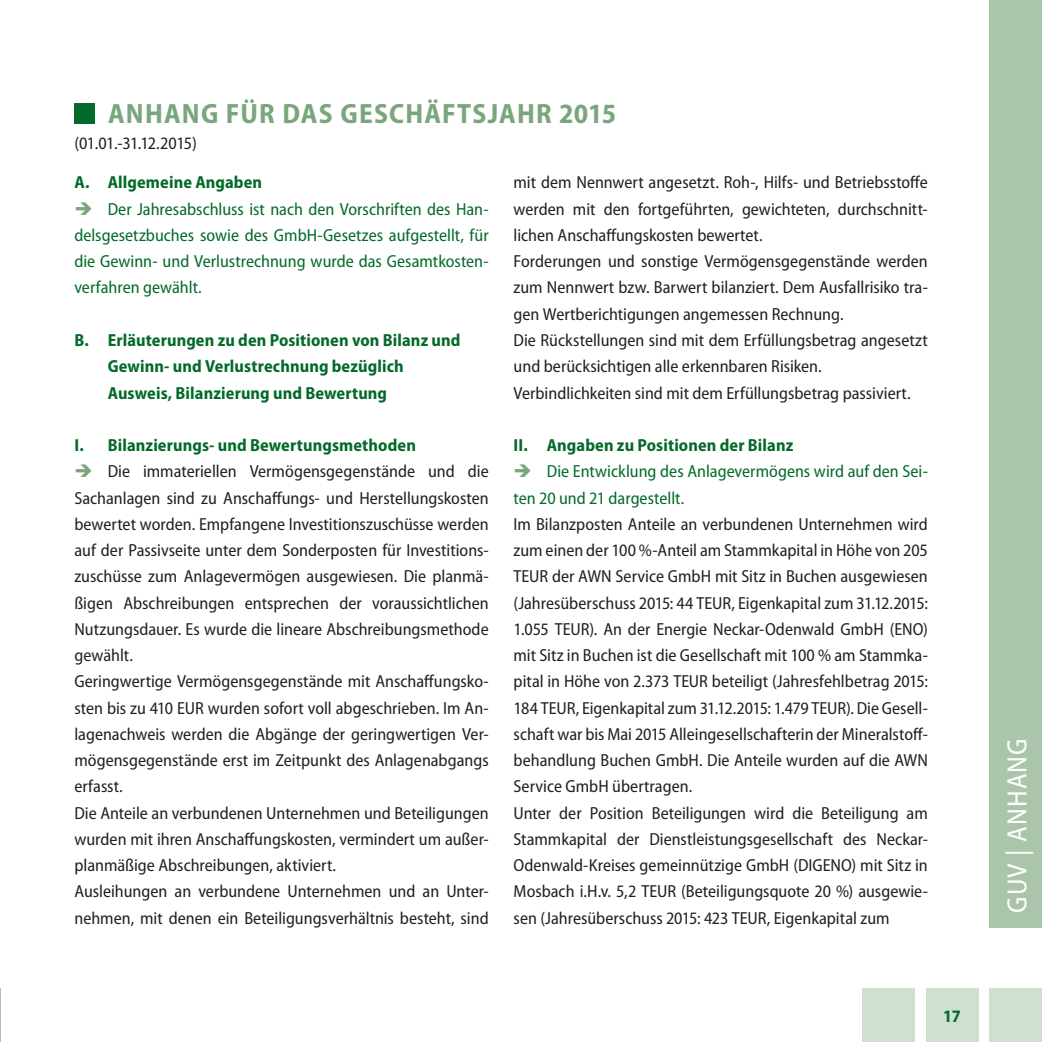
<style>
.page{position:relative;width:1042px;height:1042px;background:#fff}
.page>*{position:absolute;margin:0;border:0;box-sizing:border-box;transform-origin:0 0}
.t1{font:700 semi-condensed 28px "Myriad Pro";letter-spacing:.04em;color:#7ba67d}
.t2{font:semi-condensed 28px "Myriad Pro";letter-spacing:.035em;color:#fff}
.t3{font:semi-condensed 17.5px/26.2px "Myriad Pro";color:#231f20}
.t4{font:semi-condensed 17.5px/26.2px "Myriad Pro";color:#046a29;text-align:justify}
.t5{font:700 semi-condensed 17.5px/26.2px "Myriad Pro";letter-spacing:.005em;color:#046a29}
.t6{font:semi-condensed 17.5px "Myriad Pro";letter-spacing:-.025em;color:#231f20}
.s1{color:#7ba67d}
</style>
<div class="page">
<div style="left:990px;top:0;width:52px;height:928px;background:#aac5a9"></div>
<div style="left:926px;top:988px;width:52px;height:54px;background:#cfdfd0"></div>
<div style="left:863px;top:988px;width:52px;height:54px;background:#cfdfd0"></div>
<div style="left:989px;top:988px;width:53px;height:54px;background:#cfdfd0"></div>
<hr style="left:0;top:988px;width:1px;height:54px;background:#aac5a9">
<div style="left:74px;top:103px;width:21px;height:20px;background:#046a29"></div>
<h1 class="t1" style="left:108px;top:98px;width:510px">ANHANG FÜR DAS GESCHÄFTSJAHR 2015</h1>
<p class="t6" style="left:74px;top:133px;width:124px">(01.01.-31.12.2015)</p>
<p class="t5" style="left:74px;top:170px;width:189px">A. Allgemeine Angaben</p>
<p class="t4" style="left:74px;top:196px;width:416px"><span class="s1">➔</span> Der Jahresabschluss ist nach den Vorschriften des Han&shy;delsgesetzbuches sowie des GmbH-Gesetzes aufgestellt, für die Gewinn- und Verlustrechnung wurde das Gesamtkosten&shy;verfahren gewählt.</p>
<p class="t5" style="left:108px;top:327px;width:354px;text-indent:-33px">B. Erläuterungen zu den Positionen von Bilanz und<br>Gewinn- und Verlustrechnung bezüglich<br>Ausweis, Bilanzierung und Bewertung</p>
<p class="t5" style="left:74px;top:432px;width:343px">I. Bilanzierungs- und Bewertungsmethoden</p>
<p class="t3" style="left:74px;top:459px;width:416px"><span class="s1">➔</span> Die immateriellen Vermögensgegenstände und die Sachanlagen sind zu Anschaffungs- und Herstellungskosten bewertet worden. Empfangene Investitionszuschüsse werden auf der Passivseite unter dem Sonderposten für Investitions&shy;zuschüsse zum Anlagevermögen ausgewiesen. Die planmä&shy;ßigen Abschreibungen entsprechen der voraussichtlichen Nutzungsdauer. Es wurde die lineare Abschreibungsmethode gewählt.<br>Geringwertige Vermögensgegenstände mit Anschaffungsko&shy;sten bis zu 410 EUR wurden sofort voll abgeschrieben. Im An&shy;lagenachweis werden die Abgänge der geringwertigen Ver&shy;mögensgegenstände erst im Zeitpunkt des Anlagenabgangs erfasst.<br>Die Anteile an verbundenen Unternehmen und Beteiligungen wurden mit ihren Anschaffungskosten, vermindert um außer&shy;planmäßige Abschreibungen, aktiviert.<br>Ausleihungen an verbundene Unternehmen und an Unter&shy;nehmen, mit denen ein Beteiligungsverhältnis besteht, sind</p>
<p class="t3" style="left:513px;top:170px;width:416px">mit dem Nennwert angesetzt. Roh-, Hilfs- und Betriebsstoffe werden mit den fortgeführten, gewichteten, durchschnitt&shy;lichen Anschaffungskosten bewertet.<br>Forderungen und sonstige Vermögensgegenstände werden zum Nennwert bzw. Barwert bilanziert. Dem Ausfallrisiko tra&shy;gen Wertberichtigungen angemessen Rechnung.<br>Die Rückstellungen sind mit dem Erfüllungsbetrag angesetzt und berücksichtigen alle erkennbaren Risiken.<br>Verbindlichkeiten sind mit dem Erfüllungsbetrag passiviert.</p>
<p class="t5" style="left:513px;top:432px;width:281px">II. Angaben zu Positionen der Bilanz</p>
<p class="t4" style="left:513px;top:459px;width:416px"><span class="s1">➔</span> Die Entwicklung des Anlagevermögens wird auf den Sei&shy;ten 20 und 21 dargestellt.</p>
<p class="t3" style="left:513px;top:511px;width:416px">Im Bilanzposten Anteile an verbundenen Unternehmen wird zum einen der 100 %-Anteil am Stammkapital in Höhe von 205<br>TEUR der AWN Service GmbH mit Sitz in Buchen ausgewiesen (Jahresüberschuss 2015: 44 TEUR, Eigenkapital zum 31.12.2015:<br>1.055 TEUR). An der Energie Neckar-Odenwald GmbH (ENO) mit Sitz in Buchen ist die Gesellschaft mit 100 % am Stammka&shy;pital in Höhe von 2.373 TEUR beteiligt (Jahresfehlbetrag 2015:<br>184 TEUR, Eigenkapital zum 31.12.2015: 1.479 TEUR). Die Gesell&shy;schaft war bis Mai 2015 Alleingesellschafterin der Mineralstoff&shy;behandlung Buchen GmbH. Die Anteile wurden auf die AWN Service GmbH übertragen.<br>Unter der Position Beteiligungen wird die Beteiligung am Stammkapital der Dienstleistungsgesellschaft des Neckar-Odenwald-Kreises gemeinnützige GmbH (DIGENO) mit Sitz in Mosbach i.H.v. 5,2 TEUR (Beteiligungsquote 20 %) ausgewie&shy;sen (Jahresüberschuss 2015: 423 TEUR, Eigenkapital zum</p>
<p class="t5" style="left:943px;top:1003px;width:19px">17</p>
<h1 class="t2" style="left:1002px;top:912px;width:176px;rotate:-90deg">GUV | ANHANG</h1>
</div>
